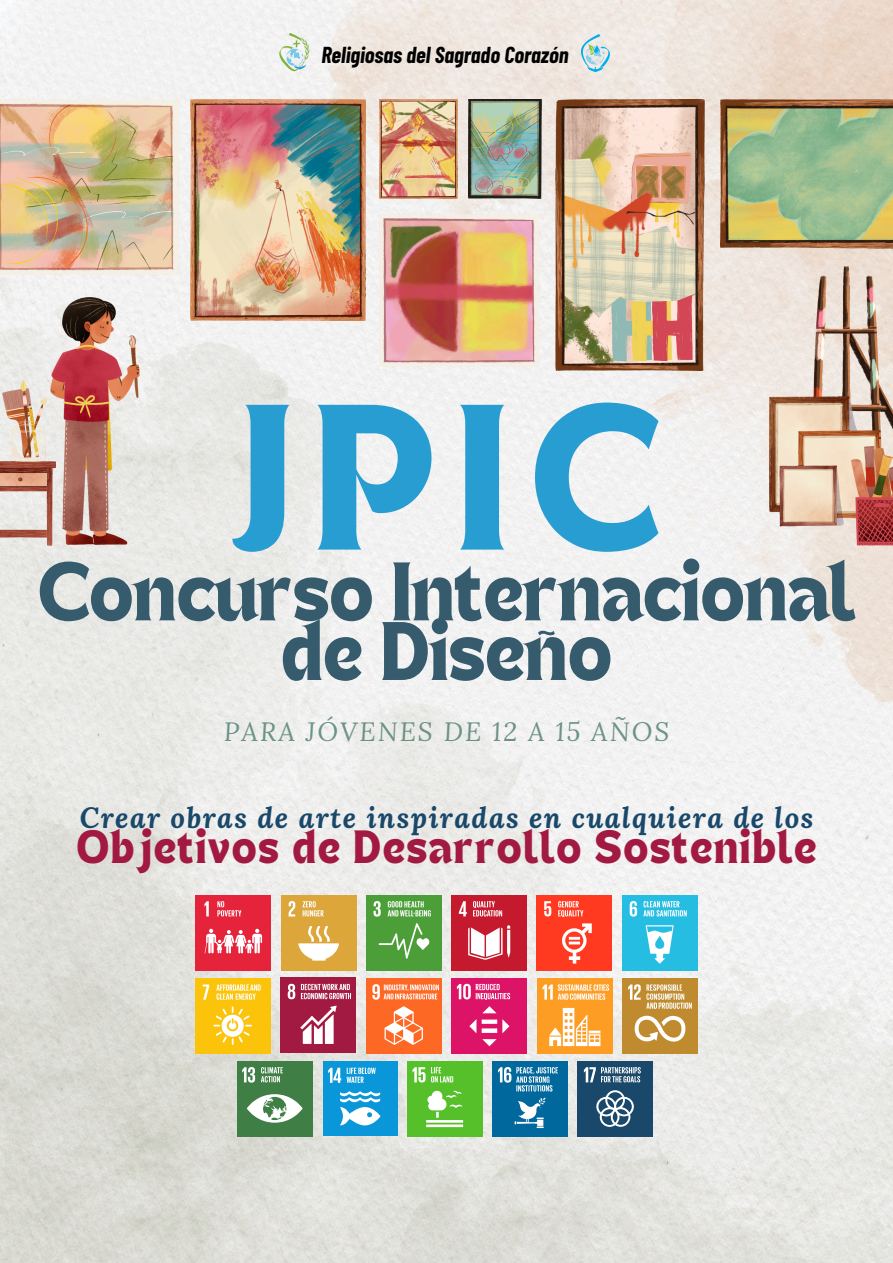
<style>
.page{position:relative;width:893px;height:1263px;background:#fff}
.page>*{position:absolute;margin:0;border:0;box-sizing:border-box;transform-origin:0 0}
.t1{font:150px "TANHEADLINE";color:#289dd2}
.t2{font:60px/59.6px "TANHEADLINE";color:#365b6d;text-align:center}
.t3{font:33.75px "TANHEADLINE";letter-spacing:.05em;color:#a21942}
.t4{font:italic 700 28.5px "Lora";letter-spacing:.05em;color:#19486a}
.t5{font:italic 26.25px "Lora";letter-spacing:.075em;color:#6c9286}
.t6{font:italic 700 22.5px "Barlow Condensed";color:#000}
</style>
<div class="page">
<img style="left:0;top:0;width:893px;height:1263px">
<img style="left:0;top:462px;width:51px;height:83px">
<img style="left:3px;top:381px;width:43px;height:81px">
<img style="left:806px;top:267px;width:87px;height:179px">
<img style="left:769px;top:396px;width:110px;height:130px">
<img style="left:852px;top:446px;width:41px;height:99px">
<img style="left:51px;top:298px;width:88px;height:247px">
<img style="left:0;top:99px;width:179px;height:175px">
<img style="left:190px;top:99px;width:175px;height:222px">
<img style="left:379px;top:99px;width:79px;height:100px">
<img style="left:468px;top:99px;width:73px;height:99px">
<img style="left:555px;top:99px;width:149px;height:271px">
<img style="left:720px;top:99px;width:173px;height:150px">
<img style="left:379px;top:214px;width:160px;height:152px">
<img style="left:279px;top:33px;width:31px;height:39px">
<div style="left:196px;top:895px;width:75px;height:75px;background:#e5243b"></div>
<svg style="left:204px;top:901px;width:58px;height:52px"></svg>
<div style="left:281px;top:895px;width:75px;height:75px;background:#dda63a"></div>
<svg style="left:288px;top:901px;width:7px;height:15px"></svg>
<svg style="left:298px;top:926px;width:41px;height:34px"></svg>
<svg style="left:302px;top:901px;width:22px;height:15px"></svg>
<div style="left:366px;top:895px;width:76px;height:75px;background:#4c9f38"></div>
<svg style="left:373px;top:901px;width:8px;height:15px"></svg>
<svg style="left:379px;top:923px;width:50px;height:36px"></svg>
<svg style="left:388px;top:901px;width:43px;height:15px"></svg>
<div style="left:451px;top:895px;width:76px;height:75px;background:#c5192d"></div>
<svg style="left:459px;top:901px;width:8px;height:15px"></svg>
<svg style="left:468px;top:925px;width:42px;height:35px"></svg>
<svg style="left:473px;top:901px;width:29px;height:15px"></svg>
<div style="left:537px;top:895px;width:75px;height:75px;background:#ff3a21"></div>
<svg style="left:544px;top:901px;width:7px;height:15px"></svg>
<svg style="left:562px;top:923px;width:30px;height:40px"></svg>
<svg style="left:558px;top:901px;width:25px;height:16px"></svg>
<div style="left:622px;top:895px;width:75px;height:75px;background:#26bde2"></div>
<svg style="left:629px;top:901px;width:57px;height:63px"></svg>
<div style="left:195px;top:978px;width:75px;height:75px;background:#fcc30b"></div>
<svg style="left:203px;top:984px;width:6px;height:16px"></svg>
<svg style="left:216px;top:984px;width:45px;height:16px"></svg>
<svg style="left:213px;top:1006px;width:39px;height:39px"></svg>
<div style="left:366px;top:978px;width:75px;height:75px;background:#fd6925"></div>
<svg style="left:372px;top:984px;width:67px;height:61px"></svg>
<div style="left:281px;top:977px;width:75px;height:76px;background:#a21942"></div>
<svg style="left:288px;top:984px;width:7px;height:15px"></svg>
<svg style="left:300px;top:1005px;width:36px;height:39px"></svg>
<svg style="left:301px;top:984px;width:50px;height:15px"></svg>
<div style="left:451px;top:977px;width:76px;height:76px;background:#dd1367"></div>
<svg style="left:457px;top:984px;width:53px;height:16px"></svg>
<svg style="left:469px;top:1006px;width:40px;height:40px"></svg>
<div style="left:537px;top:978px;width:75px;height:75px;background:#fd9d24"></div>
<svg style="left:549px;top:1008px;width:51px;height:38px"></svg>
<svg style="left:542px;top:984px;width:67px;height:16px"></svg>
<div style="left:622px;top:978px;width:76px;height:75px;background:#bf8b2e"></div>
<svg style="left:628px;top:984px;width:64px;height:57px"></svg>
<div style="left:237px;top:1061px;width:75px;height:75px;background:#3f7e44"></div>
<svg style="left:242px;top:1067px;width:61px;height:56px"></svg>
<div style="left:323px;top:1061px;width:74px;height:75px;background:#0a97d9"></div>
<svg style="left:328px;top:1068px;width:52px;height:57px"></svg>
<div style="left:407px;top:1061px;width:75px;height:75px;background:#56c02b"></div>
<svg style="left:412px;top:1067px;width:13px;height:15px"></svg>
<svg style="left:426px;top:1091px;width:37px;height:36px"></svg>
<svg style="left:431px;top:1067px;width:22px;height:15px"></svg>
<div style="left:492px;top:1061px;width:75px;height:75px;background:#00689d"></div>
<svg style="left:498px;top:1067px;width:60px;height:24px"></svg>
<svg style="left:514px;top:1097px;width:31px;height:31px"></svg>
<div style="left:577px;top:1061px;width:75px;height:75px;background:#19486a"></div>
<svg style="left:584px;top:1067px;width:57px;height:60px"></svg>
<img style="left:582px;top:34px;width:27px;height:38px">
<p class="t6" style="left:321px;top:40px;width:249px">Religiosas del Sagrado Corazón</p>
<p class="t1" style="left:231px;top:395px;width:429px">JPIC</p>
<p class="t2" style="left:38px;top:569px;width:819px">Concurso Internacional de Diseño</p>
<p class="t5" style="left:224px;top:714px;width:447px">PARA JÓVENES DE 12 A 15 AÑOS</p>
<p class="t4" style="left:80px;top:798px;width:735px">Crear obras de arte inspiradas en cualquiera de los</p>
<p class="t3" style="left:76px;top:828px;width:742px">Objetivos de Desarrollo Sostenible</p>
</div>
